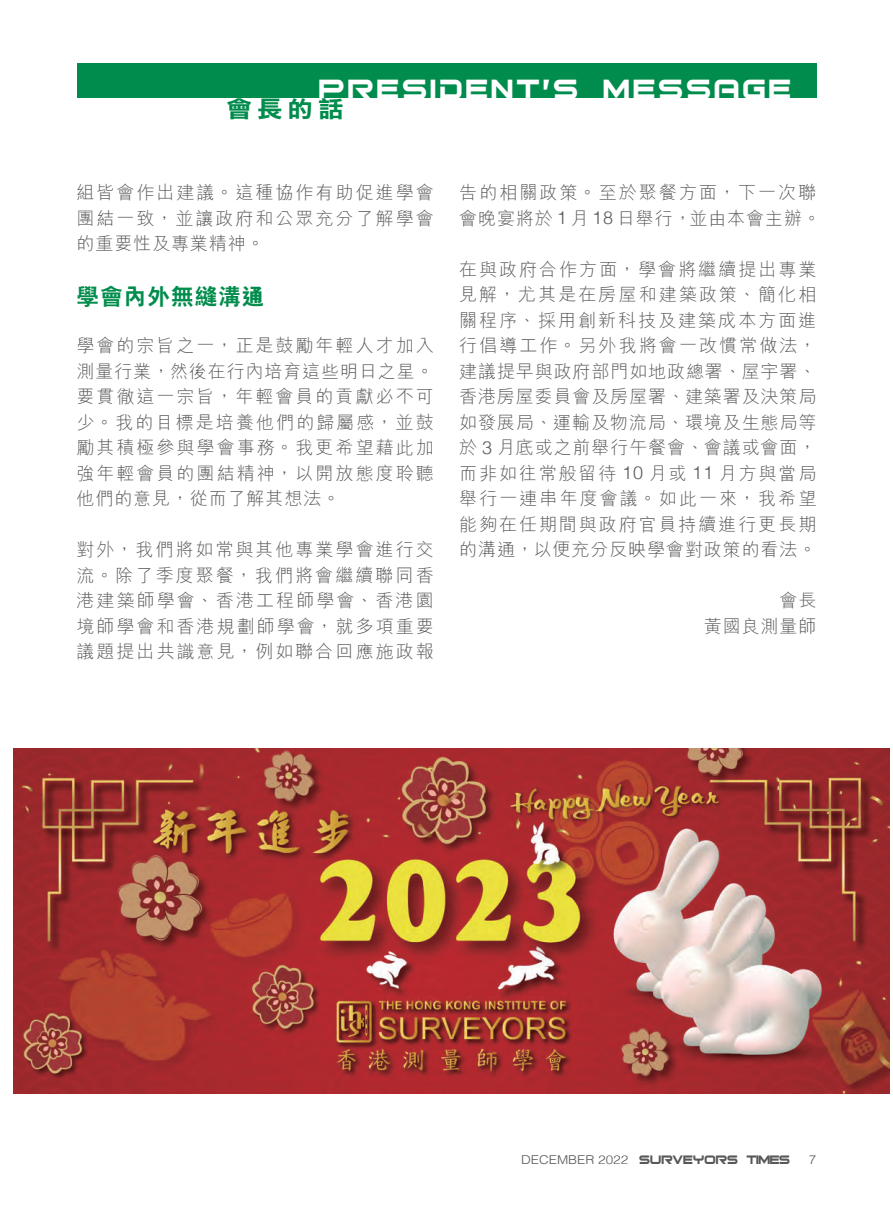
<style>
.page{position:relative;width:893px;height:1217px;background:#fff}
.page>*{position:absolute;margin:0;border:0;box-sizing:border-box;transform-origin:0 0}
.t1{font:37.5px "Bitsumishi";letter-spacing:.08em;color:#fff}
.t2{font:22.95px "DF Li Hei Bd HK BF";color:#008c4c;scale:1.11 1}
.t3{font:800 22.5px "C Hei 2 HK";letter-spacing:.05em;color:#008c4c}
.t4{font:300 18px/25.5px "M Hei HK";letter-spacing:.11em;color:#57585a;text-align:justify}
.t5{font:300 18px/25.5px "M Hei HK";letter-spacing:.05em;color:#57585a;text-align:right}
.t6{font:16.5px "Bitsumishi";color:#57585a}
.s1{font-family:"Helvetica"}
.s2{font-family:"Helvetica";font-weight:300;font-size:12.15px}
</style>
<div class="page">
<div style="left:77px;top:64px;width:739px;height:34px;background:#008c4c"></div>
<img style="left:14px;top:748px;width:875px;height:344px">
<h1 class="t1" style="left:319px;top:74px;width:474px">PRESIDENT'S MESSAGE</h1>
<p class="t2" style="left:226px;top:97px;width:107px">會長的話</p>
<p class="t4" style="left:77px;top:179px;width:359px">組皆會作出建議。這種協作有助促進學會團結一致，並讓政府和公眾充分了解學會的重要性及專業精神。</p>
<p class="t3" style="left:77px;top:282px;width:189px">學會內外無縫溝通</p>
<p class="t4" style="left:77px;top:332px;width:359px">學會的宗旨之一，正是鼓勵年輕人才加入測量行業，然後在行內培育這些明日之星。要貫徹這一宗旨，年輕會員的貢獻必不可少。我的目標是培養他們的歸屬感，並鼓勵其積極參與學會事務。我更希望藉此加強年輕會員的團結精神，以開放態度聆聽他們的意見，從而了解其想法。</p>
<p class="t4" style="left:77px;top:536px;width:359px">對外，我們將如常與其他專業學會進行交流。除了季度聚餐，我們將會繼續聯同香港建築師學會、香港工程師學會、香港園境師學會和香港規劃師學會，就多項重要議題提出共識意見，例如聯合回應施政報</p>
<p class="t4" style="left:459px;top:179px;width:363px">告的相關政策。至於聚餐方面，下一次聯會晚宴將於 <span class="s1">1</span> 月 <span class="s1">18</span> 日舉行，並由本會主辦。</p>
<p class="t4" style="left:459px;top:255px;width:359px">在與政府合作方面，學會將繼續提出專業見解，尤其是在房屋和建築政策、簡化相關程序、採用創新科技及建築成本方面進行倡導工作。另外我將會一改慣常做法，建議提早與政府部門如地政總署、屋宇署、香港房屋委員會及房屋署、建築署及決策局如發展局、運輸及物流局、環境及生態局等於 <span class="s1">3</span> 月底或之前舉行午餐會、會議或會面，而非如往常般留待 <span class="s1">10</span> 月或 <span class="s1">11</span> 月方與當局舉行一連串年度會議。如此一來，我希望能夠在任期間與政府官員持續進行更長期的溝通，以便充分反映學會對政策的看法。</p>
<p class="t5" style="left:704px;top:587px;width:114px">會長<br>黃國良測量師</p>
<p class="t6" style="left:521px;top:1152px;width:297px"><span class="s2">DECEMBER 2022</span> SURVEYORS TIMES <span class="s2">7</span></p>
</div>
